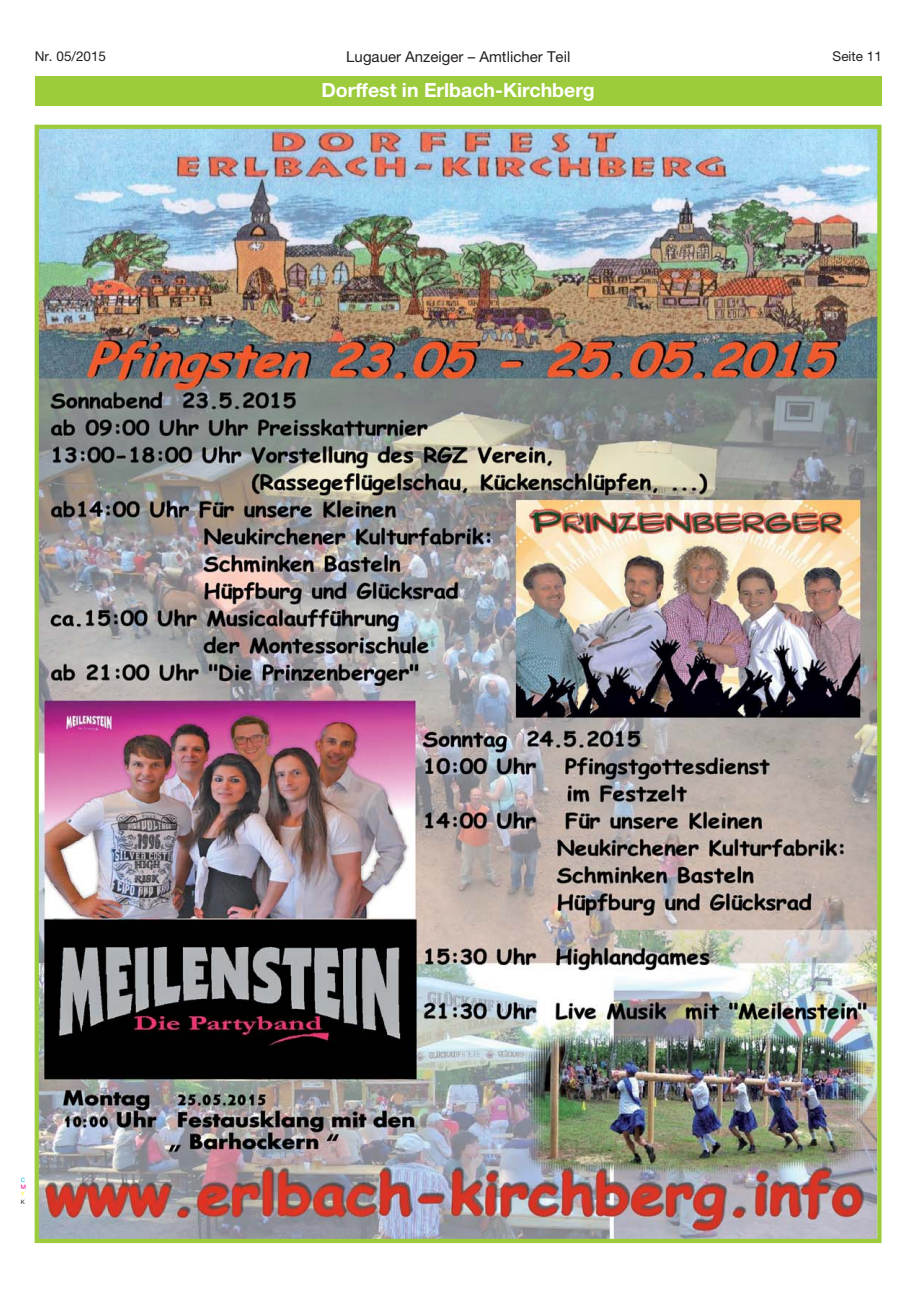
<style>
.page{position:relative;width:915px;height:1297px;background:#fff}
.page>*{position:absolute;margin:0;border:0;box-sizing:border-box;transform-origin:0 0}
.t1{font:700 19.5px "Helvetica Neue";color:#fff}
.t2{font:15px "Helvetica Neue";color:#231f20}
.t3{font:13.5px "Helvetica Neue";color:#231f20}
.t4{font:6px "Helvetica Neue";color:#00adef}
.t5{font:6px "Helvetica Neue";color:#ec008c}
.t6{font:6px "Helvetica Neue";color:#fff200}
.t7{font:6px "Helvetica Neue";color:#231f20}
</style>
<div class="page">
<div style="left:35px;top:76px;width:846px;height:30px;background:#9ccb3b"></div>
<img style="left:40px;top:130px;width:836px;height:1108px">
<div style="left:35px;top:125px;width:846px;height:1118px;border:4px solid #9ccb3b"></div>
<p class="t3" style="left:35px;top:51px;width:73px">Nr. 05/2015</p>
<p class="t2" style="left:346px;top:51px;width:225px">Lugauer Anzeiger – Amtlicher Teil</p>
<p class="t3" style="left:832px;top:51px;width:51px">Seite 11</p>
<h1 class="t1" style="left:321px;top:83px;width:275px">Dorffest in Erlbach-Kirchberg</h1>
<p class="t4" style="left:21px;top:1178px;width:6px">C</p>
<p class="t5" style="left:21px;top:1185px;width:7px">M</p>
<p class="t6" style="left:21px;top:1192px;width:5px">Y</p>
<p class="t7" style="left:21px;top:1199px;width:6px">K</p>
</div>
